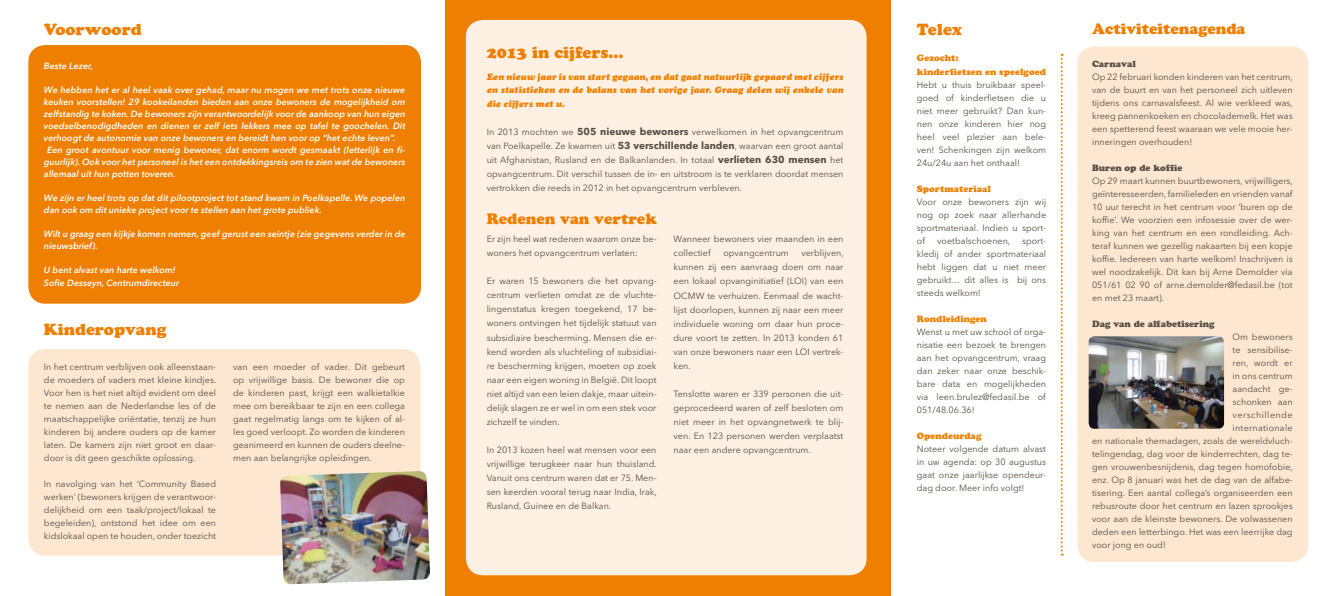
<style>
.page{position:relative;width:1324px;height:596px;background:#fff}
.page>*{position:absolute;margin:0;border:0;box-sizing:border-box;transform-origin:0 0}
.t1{font:16px "Cooper Black Std";color:#ee7f00}
.t2{font:15px "Cooper Black Std";color:#ee7f00}
.t3{font:9px/13px "Avenir Next LT Pro";color:#584e46;text-align:justify}
.t4{font:italic 600 9px/12px "Avenir Next LT Pro";color:#fff}
.t5{font:italic 9px/13px "Cooper Black Std";color:#ee7f00}
.t6{font:9px/13px "Cooper Black Std";color:#ee7f00}
.t7{font:9px "Cooper Black Std";color:#584e46}
.t8{font:9px "Avenir Next LT Pro";letter-spacing:.03em;color:#584e46}
.t9{font:9px "Avenir Next LT Pro";letter-spacing:.05em;color:#584e46}
.s1{font-weight:700;font-size:10px}
</style>
<div class="page">
<div style="left:1077px;top:46px;width:231px;height:515px;background:#fde7d0;border-radius:17px"></div>
<div style="left:28px;top:45px;width:393px;height:258px;background:#ee7f00;border-radius:17px"></div>
<div style="left:28px;top:349px;width:392px;height:206px;background:#fde7d0;border-radius:17px"></div>
<div style="left:445px;top:0;width:445px;height:595px;background:#ee7f00"></div>
<div style="left:466px;top:20px;width:400px;height:555px;background:#fef1e3;border-radius:17px"></div>
<svg style="left:1061px;top:54px;width:2px;height:501px"></svg>
<img style="left:1089px;top:336px;width:135px;height:92px">
<img style="left:280px;top:471px;width:150px;height:113px">
<h1 class="t1" style="left:44px;top:20px;width:99px">Voorwoord</h1>
<h2 class="t2" style="left:1092px;top:20px;width:155px">Activiteitenagenda</h2>
<h1 class="t1" style="left:917px;top:20px;width:47px">Telex</h1>
<p class="t4" style="left:44px;top:60px;width:51px">Beste Lezer,</p>
<p class="t4" style="left:44px;top:84px;width:363px">We hebben het er al heel vaak over gehad, maar nu mogen we met trots onze nieuwe</p>
<p class="t4" style="left:44px;top:96px;width:363px">keuken voorstellen! 29 kookeilanden bieden aan onze bewoners de mogelijkheid om</p>
<p class="t4" style="left:44px;top:108px;width:363px">zelfstandig te koken. De bewoners zijn verantwoordelijk voor de aankoop van hun eigen</p>
<p class="t4" style="left:44px;top:120px;width:363px">voedselbenodigdheden en dienen er zelf iets lekkers mee op tafel te goochelen. Dit</p>
<p class="t4" style="left:44px;top:132px;width:353px">verhoogt de autonomie van onze bewoners en bereidt hen voor op “het echte leven”.</p>
<p class="t4" style="left:47px;top:144px;width:360px">Een groot avontuur voor menig bewoner, dat enorm wordt gesmaakt (letterlijk en fi-</p>
<p class="t4" style="left:44px;top:156px;width:363px">guurlijk). Ook voor het personeel is het een ontdekkingsreis om te zien wat de bewoners</p>
<p class="t4" style="left:44px;top:168px;width:133px">allemaal uit hun potten toveren.</p>
<p class="t4" style="left:44px;top:192px;width:363px">We zijn er heel trots op dat dit pilootproject tot stand kwam in Poelkapelle. We popelen dan ook om dit unieke project voor te stellen aan het grote publiek.</p>
<p class="t4" style="left:44px;top:228px;width:363px">Wilt u graag een kijkje komen nemen, geef gerust een seintje (zie gegevens verder in de nieuwsbrief).</p>
<p class="t4" style="left:44px;top:264px;width:137px">U bent alvast van harte welkom!<br>Sofie Desseyn, Centrumdirecteur</p>
<h1 class="t1" style="left:44px;top:320px;width:124px">Kinderopvang</h1>
<p class="t3" style="left:44px;top:359px;width:174px">In het centrum verblijven ook alleenstaan&shy;de moeders of vaders met kleine kindjes.<br>Voor hen is het niet altijd evident om deel te nemen aan de Nederlandse les of de maatschappelijke oriëntatie, tenzij ze hun kinderen bij andere ouders op de kamer laten. De kamers zijn niet groot en daar&shy;door is dit geen geschikte oplossing.</p>
<p class="t3" style="left:44px;top:476px;width:174px">In navolging van het ‘Community Based werken’ (bewoners krijgen de verantwoor&shy;delijkheid om een taak/project/lokaal te begeleiden), ontstond het idee om een kidslokaal open te houden, onder toezicht</p>
<p class="t3" style="left:233px;top:359px;width:173px">van een moeder of vader. Dit gebeurt op vrijwillige basis. De bewoner die op de kinderen past, krijgt een walkietalkie mee om bereikbaar te zijn en een collega gaat regelmatig langs om te kijken of al&shy;les goed verloopt. Zo worden de kinderen geanimeerd en kunnen de ouders deelne&shy;men aan belangrijke opleidingen.</p>
<h1 class="t1" style="left:487px;top:43px;width:138px">2013 in cijfers...</h1>
<p class="t5" style="left:487px;top:70px;width:358px">Een nieuw jaar is van start gegaan, en dat gaat natuurlijk gepaard met cijfers en statistieken en de balans van het vorige jaar. Graag delen wij enkele van</p>
<p class="t5" style="left:487px;top:97px;width:80px">die cijfers met u.</p>
<p class="t3" style="left:487px;top:124px;width:358px;line-height:14px">In 2013 mochten we <span class="s1">505 nieuwe bewoners</span> verwelkomen in het opvangcentrum van Poelkapelle. Ze kwamen uit <span class="s1">53 verschillende landen</span>, waarvan een groot aantal uit Afghanistan, Rusland en de Balkanlanden. In totaal <span class="s1">verlieten 630 mensen</span> het opvangcentrum. Dit verschil tussen de in- en uitstroom is te verklaren doordat mensen vertrokken die reeds in 2012 in het opvangcentrum verbleven.</p>
<h2 class="t2" style="left:487px;top:209px;width:172px">Redenen van vertrek</h2>
<p class="t3" style="left:487px;top:232px;width:171px;line-height:14px">Er zijn heel wat redenen waarom onze be&shy;woners het opvangcentrum verlaten:</p>
<p class="t3" style="left:487px;top:274px;width:171px;line-height:14px">Er waren 15 bewoners die het opvang&shy;centrum verlieten omdat ze de vluchte&shy;lingenstatus kregen toegekend, 17 be&shy;woners ontvingen het tijdelijk statuut van subsidiaire bescherming. Mensen die er&shy;kend worden als vluchteling of subsidiai&shy;re bescherming krijgen, moeten op zoek naar een eigen woning in België. Dit loopt niet altijd van een leien dakje, maar uitein&shy;delijk slagen ze er wel in om een stek voor zichzelf te vinden.</p>
<p class="t3" style="left:487px;top:442px;width:172px;line-height:14px">In 2013 kozen heel wat mensen voor een vrijwillige terugkeer naar hun thuisland.<br>Vanuit ons centrum waren dat er 75. Men&shy;sen keerden vooral terug naar India, Irak, Rusland, Guinee en de Balkan.</p>
<p class="t3" style="left:673px;top:232px;width:171px;line-height:14px">Wanneer bewoners vier maanden in een collectief</p>
<p class="t3" style="left:673px;top:246px;width:172px;line-height:14px;text-indent:128px">verblijven, kunnen zij een aanvraag doen om naar een lokaal opvanginitiatief (LOI) van een OCMW te verhuizen. Eenmaal de wacht&shy;lijst doorlopen, kunnen zij naar een meer individuele woning om daar hun proce&shy;dure voort te zetten. In 2013 konden 61 van onze bewoners naar een LOI vertrek&shy;ken.</p>
<p class="t3" style="left:673px;top:386px;width:171px;line-height:14px">Tenslotte waren er 339 personen die uit&shy;geprocedeerd waren of zelf besloten om niet meer in het opvangnetwerk te blij&shy;ven. En 123 personen werden verplaatst naar een andere opvangcentrum.</p>
<p class="t3" style="left:723px;top:246px;width:67px">opvangcentrum</p>
<p class="t6" style="left:917px;top:52px;width:131px">Gezocht:<br>kinderfietsen en speelgoed</p>
<p class="t3" style="left:917px;top:78px;width:131px">Hebt u thuis bruikbaar speel&shy;goed of kinderfietsen die u niet meer gebruikt? Dan kun&shy;nen onze kinderen hier nog heel veel plezier aan bele&shy;ven! Schenkingen zijn welkom 24u/24u aan het onthaal!</p>
<p class="t6" style="left:917px;top:182px;width:76px">Sportmateriaal</p>
<p class="t3" style="left:917px;top:195px;width:131px">Voor onze bewoners zijn wij nog op zoek naar allerhande sportmateriaal. Indien u sport&shy;of</p>
<p class="t3" style="left:937px;top:234px;width:75px">voetbalschoenen,</p>
<p class="t3" style="left:917px;top:234px;width:131px;text-indent:105px">sport&shy;kledij of ander sportmateriaal hebt liggen dat u niet meer gebruikt… dit alles is bij ons steeds welkom!</p>
<p class="t6" style="left:917px;top:312px;width:72px">Rondleidingen</p>
<p class="t3" style="left:917px;top:325px;width:131px">Wenst u met uw school of orga&shy;nisatie een bezoek te brengen aan het opvangcentrum, vraag dan zeker naar onze beschik&shy;bare data en mogelijkheden via leen.brulez@fedasil.be of 051/48.06.36!</p>
<p class="t6" style="left:917px;top:429px;width:66px">Opendeurdag</p>
<p class="t3" style="left:917px;top:442px;width:131px">Noteer volgende datum alvast in uw agenda: op 30 augustus gaat onze jaarlijkse opendeur&shy;dag door. Meer info volgt!</p>
<p class="t7" style="left:1092px;top:58px;width:45px">Carnaval</p>
<p class="t3" style="left:1092px;top:70px;width:202px">Op 22 februari konden kinderen van het centrum, van de buurt en van het personeel zich uitleven tijdens ons carnavalsfeest. Al wie verkleed was, kreeg pannenkoeken en chocolademelk. Het was een spetterend feest waaraan we vele mooie her&shy;inneringen overhouden!</p>
<p class="t7" style="left:1092px;top:162px;width:92px">Buren op de koffie</p>
<p class="t3" style="left:1092px;top:174px;width:202px">Op 29 maart kunnen buurtbewoners, vrijwilligers, geïnteresseerden, familieleden en vrienden vanaf 10 uur terecht in het centrum voor ‘buren op de koffie’. We voorzien een infosessie over de wer&shy;king van het centrum en een rondleiding. Ach&shy;teraf kunnen we gezellig nakaarten bij een kopje koffie. Iedereen van harte welkom! Inschrijven is wel noodzakelijk. Dit kan bij Arne Demolder via 051/61 02 90 of arne.demolder@fedasil.be (tot en met 23 maart).</p>
<p class="t7" style="left:1092px;top:318px;width:124px">Dag van de alfabetisering</p>
<p class="t3" style="left:1232px;top:330px;width:62px">Om bewoners</p>
<p class="t3" style="left:1232px;top:343px;width:62px">te sensibilise-</p>
<p class="t3" style="left:1232px;top:356px;width:62px">ren, wordt er</p>
<p class="t3" style="left:1232px;top:369px;width:62px">in ons centrum</p>
<p class="t3" style="left:1232px;top:382px;width:62px">aandacht ge-</p>
<p class="t3" style="left:1232px;top:395px;width:62px">schonken aan</p>
<p class="t9" style="left:1232px;top:409px;width:62px">verschillende</p>
<p class="t8" style="left:1232px;top:422px;width:62px">internationale</p>
<p class="t3" style="left:1092px;top:434px;width:202px">en nationale themadagen, zoals de wereldvluch-</p>
<p class="t3" style="left:1092px;top:447px;width:202px">telingendag, dag voor de kinderrechten, dag te-</p>
<p class="t3" style="left:1092px;top:460px;width:202px">gen vrouwenbesnijdenis, dag tegen homofobie,</p>
<p class="t3" style="left:1092px;top:473px;width:202px">enz. Op 8 januari was het de dag van de alfabe-</p>
<p class="t3" style="left:1092px;top:486px;width:202px">tisering. Een aantal collega’s organiseerden een</p>
<p class="t3" style="left:1092px;top:499px;width:202px">rebusroute door het centrum en lazen sprookjes</p>
<p class="t3" style="left:1092px;top:512px;width:202px">voor aan de kleinste bewoners. De volwassenen</p>
<p class="t3" style="left:1092px;top:525px;width:202px">deden een letterbingo. Het was een leerrijke dag</p>
<p class="t3" style="left:1092px;top:538px;width:75px">voor jong en oud!</p>
</div>
